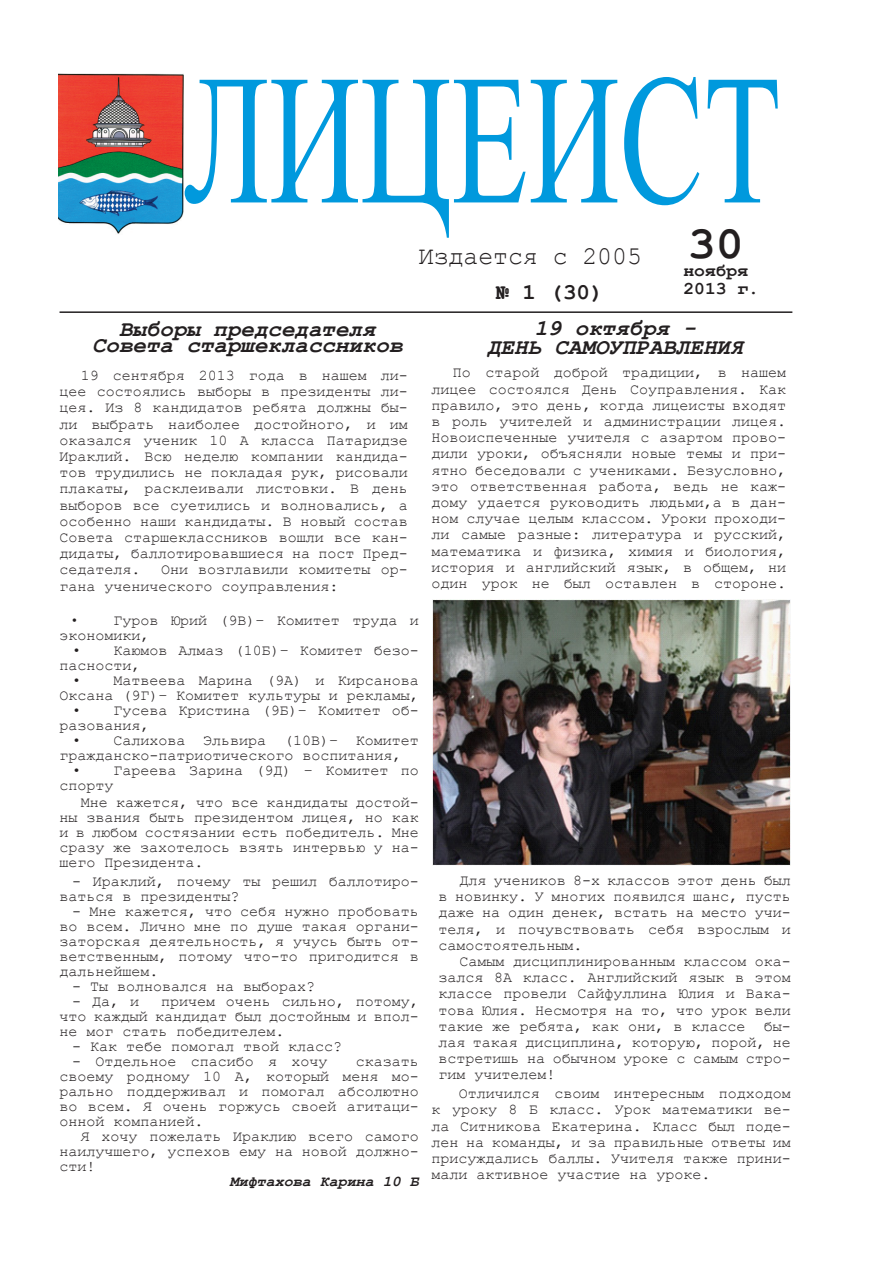
<style>
.page{position:relative;width:893px;height:1263px;background:#fff}
.page>*{position:absolute;margin:0;border:0;box-sizing:border-box;transform-origin:0 0}
.t1{font:185.25px "Times New Roman";color:#09d;scale:.68 1}
.t2{font:700 46.5px "Courier New";color:#231f20}
.t3{font:25.5px "Courier New";color:#231f20}
.t4{font:italic 700 22.5px "Courier New";color:#231f20}
.t5{font:700 22.5px "Courier New";color:#231f20}
.t6{font:700 18px "Courier New";color:#231f20}
.t7{font:15px/16.2px "Courier New";color:#231f20;text-align:justify}
.t8{font:italic 700 15px "Courier New";color:#231f20}
.t9{font:13.5px "Arial";color:#231f20}
</style>
<div class="page">
<img style="left:58px;top:74px;width:126px;height:160px">
<hr style="left:60px;top:311px;width:732px;height:2px;background:#231f20">
<img style="left:433px;top:599px;width:358px;height:266px">
<p class="t1" style="left:184px;top:16px;width:880px">ЛИЦЕИСТ</p>
<p class="t3" style="left:419px;top:240px;width:225px">Издается с 2005</p>
<p class="t2" style="left:688px;top:215px;width:57px">30</p>
<p class="t6" style="left:683px;top:260px;width:66px">ноября</p>
<p class="t6" style="left:683px;top:278px;width:77px">2013 г.</p>
<p class="t5" style="left:496px;top:278px;width:109px">№ 1 (30)</p>
<p class="t4" style="left:119px;top:313px;width:258px">Выборы председателя</p>
<p class="t4" style="left:92px;top:330px;width:312px">Совета старшеклассников</p>
<p class="t7" style="left:60px;top:367px;width:350px;text-indent:21px">19 сентября 2013 года в нашем ли&shy;цее состоялись выборы в президенты ли&shy;цея. Из 8 кандидатов ребята должны бы&shy;ли выбрать наиболее достойного, и им оказался ученик 10 А класса Патаридзе Ираклий. Всю неделю компании кандида&shy;тов трудились не покладая рук, рисовали плакаты, расклеивали листовки. В день выборов все суетились и волновались, а особенно наши кандидаты. В новый состав Совета старшеклассников вошли все кан&shy;дидаты, баллотировавшиеся на пост Пред&shy;седателя.</p>
<p class="t7" style="left:60px;top:561px;width:350px;text-indent:102px">Они возглавили комитеты ор&shy;гана ученического соуправления:</p>
<p class="t9" style="left:72px;top:612px;width:6px">•</p>
<p class="t7" style="left:60px;top:613px;width:361px;line-height:15px;text-indent:54px">Гуров Юрий (9В)– Комитет труда и экономики,</p>
<p class="t7" style="left:60px;top:643px;width:361px;line-height:15px;text-indent:13px">• Каюмов Алмаз (10Б)– Комитет безо&shy;пасности,</p>
<p class="t7" style="left:60px;top:673px;width:361px;line-height:15px;text-align:right">• Матвеева Марина (9А) и Кирсанова<br>Оксана (9Г)– Комитет культуры и рекламы,</p>
<p class="t7" style="left:60px;top:703px;width:361px;line-height:15px;text-indent:13px">• Гусева Кристина (9Б)– Комитет об&shy;разования,</p>
<p class="t7" style="left:60px;top:733px;width:361px;line-height:15px;text-indent:13px">• Салихова Эльвира (10В)– Комитет гражданско-патриотического воспитания,</p>
<p class="t7" style="left:60px;top:763px;width:361px;line-height:15px;text-indent:13px">• Гареева Зарина (9Д) – Комитет по спорту</p>
<p class="t7" style="left:60px;top:795px;width:361px;line-height:15px;text-indent:21px">Мне кажется, что все кандидаты достой&shy;ны звания быть президентом лицея, но как и в любом состязании есть победитель. Мне сразу же захотелось взять интервью у на&shy;шего Президента.</p>
<p class="t7" style="left:60px;top:873px;width:361px;line-height:15px;text-indent:13px">- Ираклий, почему ты решил баллотиро&shy;ваться в президенты?</p>
<p class="t7" style="left:60px;top:903px;width:361px;line-height:15px;text-indent:13px">- Мне кажется, что себя нужно пробовать во всем. Лично мне по душе такая органи&shy;заторская деятельность, я учусь быть от&shy;ветственным, потому что-то пригодится в дальнейшем.</p>
<p class="t7" style="left:72px;top:978px;width:245px">- Ты волновался на выборах?</p>
<p class="t7" style="left:72px;top:993px;width:68px">- Да, и</p>
<p class="t7" style="left:60px;top:993px;width:361px;line-height:15px;text-indent:101px">причем очень сильно, потому, что каждый кандидат был достойным и впол&shy;не мог стать победителем.</p>
<p class="t7" style="left:72px;top:1038px;width:272px">- Как тебе помогал твой класс?</p>
<p class="t7" style="left:72px;top:1053px;width:257px">- Отдельное спасибо я хочу</p>
<p class="t7" style="left:60px;top:1053px;width:361px;line-height:15px;text-indent:296px">сказать своему родному 10 А, который меня мо&shy;рально поддерживал и помогал абсолютно во всем. Я очень горжусь своей агитаци&shy;онной компанией.</p>
<p class="t7" style="left:60px;top:1128px;width:361px;line-height:15px;text-indent:21px">Я хочу пожелать Ираклию всего самого наилучшего, успехов ему на новой должно&shy;сти!</p>
<p class="t8" style="left:230px;top:1171px;width:191px">Мифтахова Карина 10 Б</p>
<p class="t4" style="left:534px;top:312px;width:163px">19 октября -</p>
<p class="t4" style="left:487px;top:332px;width:258px">ДЕНЬ САМОУПРАВЛЕНИЯ</p>
<p class="t7" style="left:432px;top:364px;width:356px;text-indent:21px">По старой доброй традиции, в нашем лицее состоялся День Соуправления. Как правило, это день, когда лицеисты входят в роль учителей и администрации лицея.<br>Новоиспеченные учителя с азартом прово&shy;дили уроки, объясняли новые темы и при&shy;ятно беседовали с учениками. Безусловно, это ответственная работа, ведь не каж&shy;дому удается руководить людьми,а в дан&shy;ном случае целым классом. Уроки проходи&shy;ли самые разные: литература и русский, математика и физика, химия и биология, история и английский язык, в общем, ни один урок не был оставлен в стороне.</p>
<p class="t7" style="left:438px;top:872px;width:354px;text-indent:21px">Для учеников 8-х классов этот день был в новинку. У многих появился шанс, пусть даже на один денек, встать на место учи&shy;теля, и почувствовать себя взрослым и самостоятельным.</p>
<p class="t7" style="left:438px;top:953px;width:354px;text-indent:21px">Самым дисциплинированным классом ока&shy;зался 8А класс. Английский язык в этом классе провели Сайфуллина Юлия и Вака&shy;това Юлия. Несмотря на то, что урок вели такие же ребята, как они, в классе бы&shy;лая такая дисциплина, которую, порой, не встретишь на обычном уроке с самым стро&shy;гим учителем!</p>
<p class="t7" style="left:432px;top:1085px;width:361px;text-indent:27px">Отличился своим интересным подходом к уроку 8 Б класс. Урок математики ве&shy;ла Ситникова Екатерина. Класс был поде&shy;лен на команды, и за правильные ответы им присуждались баллы. Учителя также прини&shy;мали активное участие на уроке.</p>
</div>
